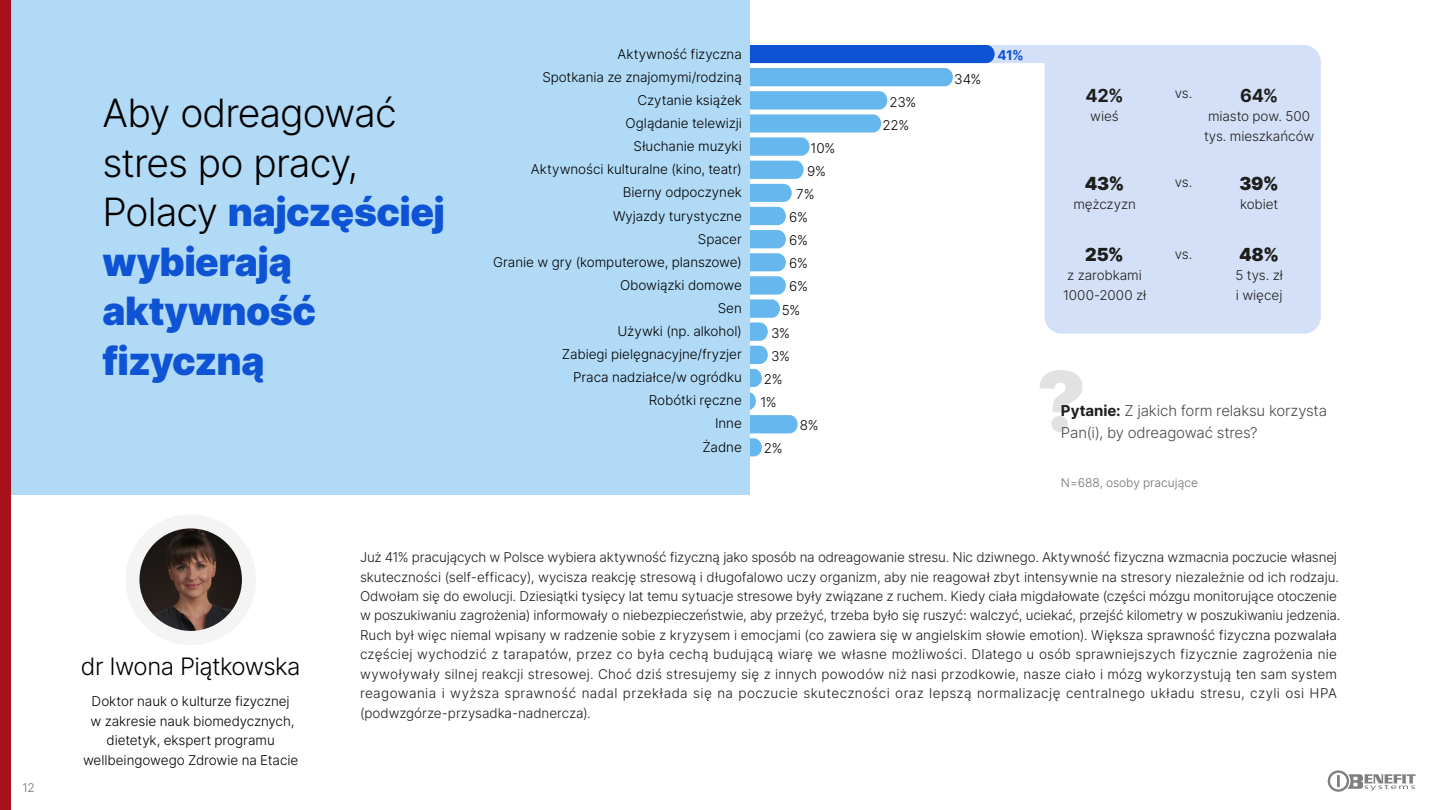
<style>
.page{position:relative;width:1440px;height:810px;background:#fff}
.page>*{position:absolute;margin:0;border:0;box-sizing:border-box;transform-origin:0 0}
.t1{font:900 39px/49.5px "Inter";letter-spacing:-.015em;color:#0e53d4}
.t2{font:300 24px "Inter";letter-spacing:-.025em;color:#000}
.t3{font:900 18px "Inter";letter-spacing:-.01em;color:#1d1d1b}
.t4{font:700 18px "Inter";color:#1d1d1b}
.t5{font:300 15px/22.5px "Inter";letter-spacing:-.01em;color:#4a4a49}
.t6{font:300 13.5px/19.5px "Inter";letter-spacing:-.005em;color:#1d1d1b}
.t7{font:300 13.5px/23.1px "Inter";letter-spacing:-.005em;color:#000;text-align:center}
.t8{font:700 13.5px "Inter";color:#0e53d4}
.t9{font:300 12px "Inter";color:#706f6f}
.s1{font-weight:300;color:#000}
.s2{font-weight:700;color:#1d1d1b}
</style>
<div class="page">
<div style="left:1px;top:1px;width:749px;height:494px;background:#b0daf6"></div>
<div style="left:0;top:0;width:10px;height:810px;background:#a8121d"></div>
<svg style="left:1328px;top:770px;width:88px;height:22px"></svg>
<div style="left:125px;top:514px;width:131px;height:131px;background:#f4f4f4;border-radius:65px"></div>
<div style="left:1045px;top:45px;width:276px;height:289px;background:#d4e0f7;border-radius:17px"></div>
<svg style="left:750px;top:45px;width:349px;height:411px"></svg>
<img style="left:139px;top:528px;width:103px;height:103px;border-radius:51px">
<p class="t9" style="left:22px;top:779px;width:14px">12</p>
<h1 class="t1" style="left:102px;top:87px;width:344px"><span class="s1">Aby odreagować stres po pracy,<br>Polacy</span> najczęściej wybierają aktywność fizyczną</h1>
<p class="t7" style="left:493px;top:42px;width:250px;text-align:right">Aktywność fizyczna<br>Spotkania ze znajomymi/rodziną<br>Czytanie książek<br>Oglądanie telewizji<br>Słuchanie muzyki<br>Aktywności kulturalne (kino, teatr)<br>Bierny odpoczynek<br>Wyjazdy turystyczne<br>Spacer<br>Granie w gry (komputerowe, planszowe)<br>Obowiązki domowe<br>Sen<br>Używki (np. alkohol)<br>Zabiegi pielęgnacyjne/fryzjer<br>Praca nadziałce/w ogródku<br>Robótki ręczne<br>Inne<br>Żadne</p>
<p class="t7" style="left:811px;top:136px;width:26px">10%</p>
<p class="t7" style="left:807px;top:159px;width:20px">9%</p>
<p class="t7" style="left:796px;top:182px;width:20px">7%</p>
<p class="t7" style="left:789px;top:205px;width:20px">6%</p>
<p class="t7" style="left:789px;top:228px;width:20px">6%</p>
<p class="t7" style="left:789px;top:252px;width:20px">6%</p>
<p class="t7" style="left:789px;top:275px;width:20px">6%</p>
<p class="t7" style="left:782px;top:298px;width:20px">5%</p>
<p class="t7" style="left:771px;top:321px;width:20px">3%</p>
<p class="t7" style="left:771px;top:344px;width:20px">3%</p>
<p class="t7" style="left:764px;top:367px;width:20px">2%</p>
<p class="t7" style="left:760px;top:390px;width:18px">1%</p>
<p class="t7" style="left:800px;top:413px;width:20px">8%</p>
<p class="t7" style="left:764px;top:436px;width:20px">2%</p>
<p class="t7" style="left:882px;top:90px;width:35px">23%<br>22%</p>
<p class="t7" style="left:954px;top:67px;width:29px">34%</p>
<p class="t8" style="left:997px;top:46px;width:28px">41%</p>
<h3 class="t4" style="left:1086px;top:82px;width:40px">42%</h3>
<p class="t6" style="left:1090px;top:106px;width:30px">wieś</p>
<p class="t6" style="left:1175px;top:83px;width:19px">vs.</p>
<h3 class="t4" style="left:1240px;top:82px;width:40px">64%</h3>
<p class="t6" style="left:1204px;top:106px;width:112px">miasto pow. 500 tys. mieszkańców</p>
<h3 class="t3" style="left:1085px;top:170px;width:41px">43%</h3>
<p class="t6" style="left:1073px;top:194px;width:64px">mężczyzn</p>
<p class="t6" style="left:1175px;top:172px;width:19px">vs.</p>
<h3 class="t3" style="left:1239px;top:170px;width:41px">39%</h3>
<p class="t6" style="left:1240px;top:194px;width:40px">kobiet</p>
<h3 class="t3" style="left:1085px;top:241px;width:40px">25%</h3>
<p class="t6" style="left:1063px;top:265px;width:85px;text-align:center">z zarobkami<br>1000-2000 zł</p>
<p class="t6" style="left:1175px;top:244px;width:19px">vs.</p>
<h3 class="t3" style="left:1239px;top:241px;width:42px">48%</h3>
<p class="t6" style="left:1236px;top:265px;width:49px">5 tys. zł i więcej</p>
<p class="t5" style="left:1061px;top:399px;width:268px"><span class="s2">Pytanie:</span> Z jakich form relaksu korzysta<br>Pan(i), by odreagować stres?</p>
<p class="t9" style="left:1061px;top:474px;width:139px">N=688, osoby pracujące</p>
<h2 class="t2" style="left:81px;top:649px;width:221px">dr Iwona Piątkowska</h2>
<p class="t7" style="left:83px;top:691px;width:217px;line-height:19.5px">Doktor nauk o kulturze fizycznej<br>w zakresie nauk biomedycznych, dietetyk, ekspert programu wellbeingowego Zdrowie na Etacie</p>
<p class="t6" style="left:360px;top:547px;width:982px">Już 41% pracujących w Polsce wybiera aktywność fizyczną jako sposób na odreagowanie stresu. Nic dziwnego. Aktywność fizyczna wzmacnia poczucie własnej skuteczności (self-efficacy), wycisza reakcję stresową i długofalowo uczy organizm, aby nie reagował zbyt intensywnie na stresory niezależnie od ich rodzaju.<br>Odwołam się do ewolucji. Dziesiątki tysięcy lat temu sytuacje stresowe były związane z ruchem. Kiedy ciała migdałowate (części mózgu monitorujące otoczenie w poszukiwaniu zagrożenia) informowały o niebezpieczeństwie, aby przeżyć, trzeba było się ruszyć: walczyć, uciekać, przejść kilometry w poszukiwaniu jedzenia.<br>Ruch był więc niemal wpisany w radzenie sobie z kryzysem i emocjami (co zawiera się w angielskim słowie emotion). Większa sprawność fizyczna pozwalała częściej wychodzić z tarapatów, przez co była cechą budującą wiarę we własne możliwości. Dlatego u osób sprawniejszych fizycznie zagrożenia nie wywoływały silnej reakcji stresowej. Choć dziś stresujemy się z innych powodów niż nasi przodkowie, nasze ciało i mózg wykorzystują ten sam system reagowania i wyższa sprawność nadal przekłada się na poczucie skuteczności oraz lepszą normalizację centralnego układu stresu, czyli osi HPA (podwzgórze-przysadka-nadnercza).</p>
</div>
